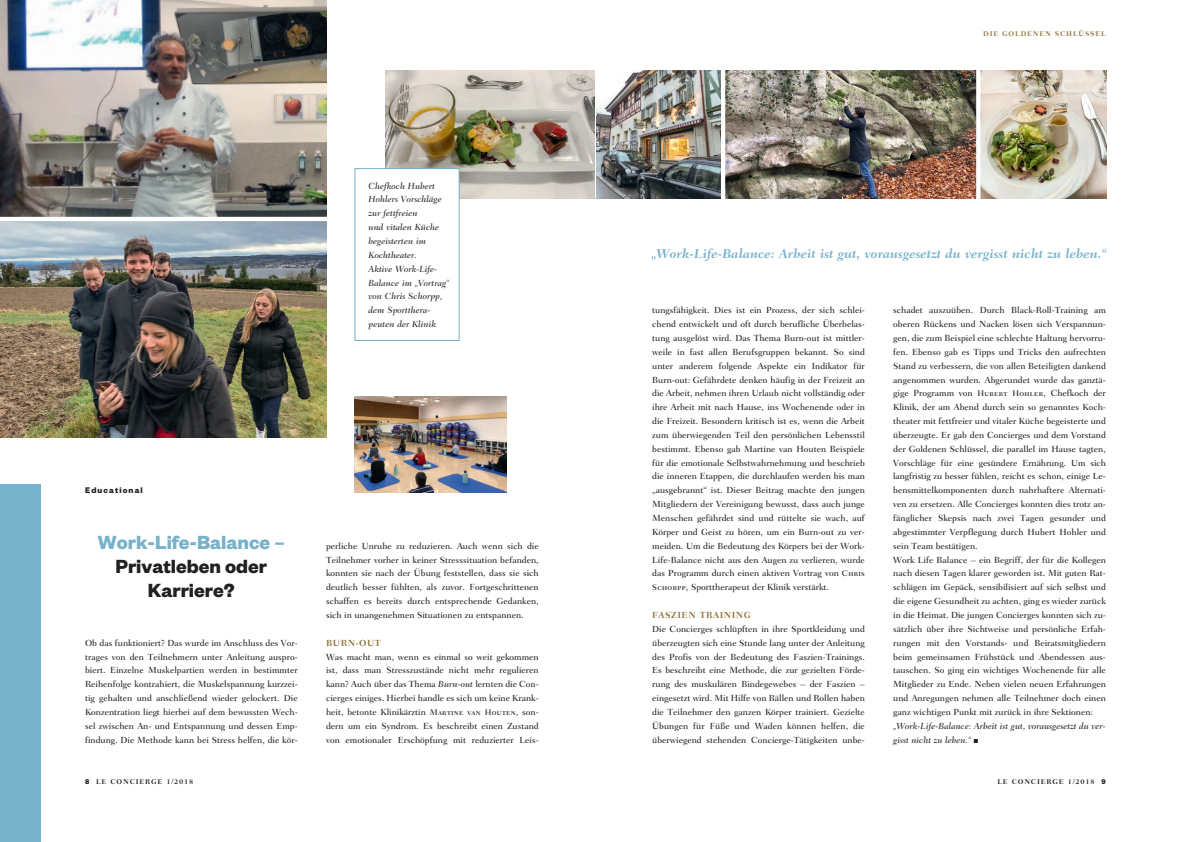
<style>
.page{position:relative;width:1191px;height:842px;background:#fff}
.page>*{position:absolute;margin:0;border:0;box-sizing:border-box;transform-origin:0 0}
.t1{font:700 20.9px/23.9px "Founders Grotesk";color:#231f20;text-align:center}
.t2{font:700 20.9px "Founders Grotesk";color:#77b1ca}
.t3{font:italic 700 13.1px "Fairfield LH";color:#77b1ca}
.t4{font:500 9px/13.9px "Fairfield LH";color:#231f20;text-align:justify}
.t5{font:italic 500 9px/13.9px "Fairfield LH";color:#231f20}
.t6{font:700 9px "Fairfield LH";letter-spacing:.06em;color:#8f743a}
.t7{font:700 9px "Founders Grotesk";letter-spacing:.125em;color:#231f20}
.t8{font:700 7px "Fairfield LH";letter-spacing:.12em;color:#231f20}
.t9{font:700 7px "Fairfield LH";letter-spacing:.12em;color:#8f743a}
.s1{font-style:italic}
.s2{font-family:"Fairfield LH Medium SC";font-weight:400;font-size:8.3px}
.s3{font-family:"Founders Grotesk";font-size:7.6px}
</style>
<div class="page">
<img style="left:980px;top:71px;width:126px;height:127px">
<img style="left:0;top:221px;width:326px;height:217px">
<img style="left:0;top:0;width:326px;height:217px">
<div style="left:0;top:485px;width:41px;height:357px;background:#77b1ca"></div>
<img style="left:385px;top:71px;width:210px;height:127px">
<img style="left:596px;top:71px;width:125px;height:127px">
<div style="left:355px;top:169px;width:103px;height:171px;background:#fff"></div>
<div style="left:354px;top:168px;width:105px;height:173px;border:1px solid #77b1ca"></div>
<img style="left:725px;top:71px;width:251px;height:127px">
<svg style="left:976px;top:70px;width:1px;height:129px"></svg>
<img style="left:354px;top:396px;width:152px;height:97px">
<p class="t5" style="left:369px;top:179px;width:82px">Chefkoch Hubert<br>Hohlers Vorschläge zur fettfreien<br>und vitalen Küche begeisterten im<br>Koch theater.<br>Aktive Work-Life-<br>Balance im „Vortrag“ von Chris Schorpp, dem Sportthera - peuten der Klinik</p>
<p class="t7" style="left:85px;top:488px;width:59px">Educational</p>
<h1 class="t2" style="left:98px;top:535px;width:188px">Work-Life-Balance –</h1>
<h1 class="t1" style="left:116px;top:556px;width:153px">Privatleben oder<br>Karriere?</h1>
<p class="t4" style="left:85px;top:636px;width:214px">Ob das funktioniert? Das wurde im Anschluss des Vor&shy;trages von den Teilnehmern unter Anleitung auspro&shy;biert. Einzelne Muskelpartien werden in bestimmter Reihenfolge kontrahiert, die Muskelspannung kurzzei&shy;tig gehalten und anschließend wieder gelockert. Die Konzentration liegt hierbei auf dem bewussten Wech&shy;sel zwischen An- und Entspannung und dessen Emp&shy;findung. Die Methode kann bei Stress helfen, die kör-</p>
<p class="t4" style="left:326px;top:540px;width:214px">perliche Unruhe zu reduzieren. Auch wenn sich die Teilnehmer vorher in keiner Stresssituation befanden, konnten sie nach der Übung feststellen, dass sie sich deutlich besser fühlten, als zuvor. Fortgeschrittenen schaffen es bereits durch entsprechende Gedanken, sich in unangenehmen Situationen zu entspannen.</p>
<p class="t6" style="left:326px;top:639px;width:56px">BURN-OUT</p>
<p class="t4" style="left:326px;top:650px;width:214px">Was macht man, wenn es einmal so weit gekommen ist, dass man Stresszustände nicht mehr regulieren kann? Auch über das Thema <span class="s1">Burn-out</span> lernten die Con&shy;cierges einiges. Hierbei handle es sich um keine Krank&shy;heit, betonte Klinikärztin <span class="s2">Martine van Houten</span>, son&shy;dern um ein Syndrom. Es beschreibt einen Zustand von emotionaler Erschöpfung mit reduzierter Leis-</p>
<p class="t9" style="left:983px;top:31px;width:124px">DIE GOLDENEN SCHLÜSSEL</p>
<h2 class="t3" style="left:651px;top:248px;width:457px">„Work-Life-Balance: Arbeit ist gut, vorausgesetzt du vergisst nicht zu leben.“</h2>
<p class="t4" style="left:652px;top:304px;width:214px">tungsfähigkeit. Dies ist ein Prozess, der sich schlei&shy;chend entwickelt und oft durch berufliche Überbelas&shy;tung ausgelöst wird. Das Thema Burn-out ist mittler&shy;weile in fast allen Berufsgruppen bekannt. So sind unter anderem folgende Aspekte ein Indikator für Burn-out: Gefährdete denken häufig in der Freizeit an die Arbeit, nehmen ihren Urlaub nicht vollständig oder ihre Arbeit mit nach Hause, ins Wochenende oder in die Freizeit. Besondern kritisch ist es, wenn die Arbeit zum überwiegenden Teil den persönlichen Lebensstil bestimmt. Ebenso gab Martine van Houten Beispiele für die emotionale Selbstwahrnehmung und beschrieb die inneren Etappen, die durchlaufen werden bis man „ausgebrannt“ ist. Dieser Beitrag machte den jungen Mitgliedern der Vereinigung bewusst, dass auch junge Menschen gefährdet sind und rüttelte sie wach, auf Körper und Geist zu hören, um ein Burn-out zu ver&shy;meiden. Um die Bedeutung des Körpers bei der Work-Life-Balance nicht aus den Augen zu verlieren, wurde das Programm durch einen aktiven Vortrag von <span class="s2">Chris Schorpp</span>, Sporttherapeut der Klinik verstärkt.</p>
<p class="t6" style="left:652px;top:611px;width:100px">FASZIEN TRAINING</p>
<p class="t4" style="left:652px;top:623px;width:214px">Die Concierges schlüpften in ihre Sportkleidung und überzeugten sich eine Stunde lang unter der Anleitung des Profis von der Bedeutung des Faszien-Trainings.<br>Es beschreibt eine Methode, die zur gezielten Förde&shy;rung des muskulären Bindegewebes – der Faszien – eingesetzt wird. Mit Hilfe von Bällen und Rollen haben die Teilnehmer den ganzen Körper trainiert. Gezielte Übungen für Füße und Waden können helfen, die überwiegend stehenden Concierge-Tätigkeiten unbe-</p>
<p class="t4" style="left:893px;top:304px;width:214px;text-align:left">schadet auszuüben. Durch Black-Roll-Training am oberen Rückens und Nacken lösen sich Verspannun&shy;gen, die zum Beispiel eine schlechte Haltung hervorru&shy;fen. Ebenso gab es Tipps und Tricks den aufrechten Stand zu verbessern, die von allen Beteiligten dankend angenommen wurden. Abgerundet wurde das ganztä&shy;gige Programm von <span class="s2">Hubert Hohler</span>, Chefkoch der Klinik, der am Abend durch sein so genanntes Koch&shy;theater mit fettfreier und vitaler Küche begeisterte und überzeugte. Er gab den Concierges und dem Vorstand der Goldenen Schlüssel, die parallel im Hause tagten, Vorschläge für eine gesündere Ernährung. Um sich langfristig zu besser fühlen, reicht es schon, einige Le&shy;bensmittelkomponenten durch nahrhaftere Alternati&shy;ven zu ersetzen. Alle Concierges konnten dies trotz an&shy;fänglicher Skepsis nach zwei Tagen gesunder und abgestimmter Verpflegung durch Hubert Hohler und sein Team bestätigen.<br>Work Life Balance – ein Begriff, der für die Kollegen nach diesen Tagen klarer geworden ist. Mit guten Rat&shy;schlägen im Gepäck, sensibilisiert auf sich selbst und die eigene Gesundheit zu achten, ging es wieder zurück in die Heimat. Die jungen Concierges konnten sich zu&shy;sätzlich über ihre Sichtweise und persönliche Erfah&shy;rungen mit den Vorstands- und Beiratsmitgliedern beim gemeinsamen Frühstück und Abendessen aus&shy;tauschen. So ging ein wichtiges Wochenende für alle Mitglieder zu Ende. Neben vielen neuen Erfahrungen und Anregungen nehmen alle Teilnehmer doch einen ganz wichtigen Punkt mit zurück in ihre Sektionen:</p>
<p class="t5" style="left:893px;top:720px;width:214px">„Work-Life-Balance: Arbeit ist gut, vorausgesetzt du ver&shy;gisst nicht zu leben.“ ■</p>
<p class="t8" style="left:85px;top:779px;width:110px"><span class="s3">8</span> LE CONCIERGE 1/2018</p>
<p class="t8" style="left:997px;top:779px;width:110px">LE CONCIERGE 1/2018 <span class="s3">9</span></p>
</div>
